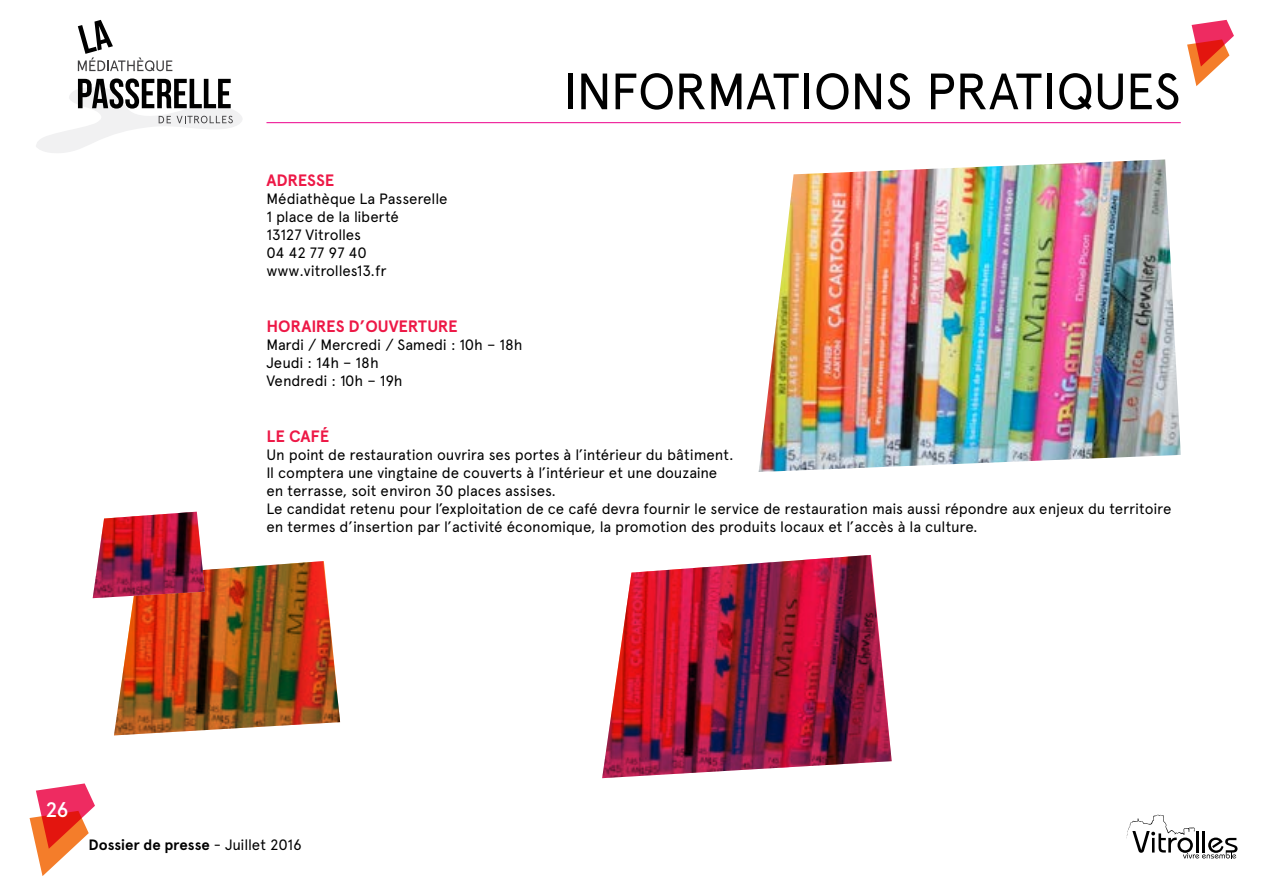
<style>
.page{position:relative;width:1263px;height:893px;background:#fff}
.page>*{position:absolute;margin:0;border:0;box-sizing:border-box;transform-origin:0 0}
.t1{font:51px "Apercu";letter-spacing:-.015em;color:#000}
.t2{font:500 21px "Apercu";color:#fff}
.t3{font:700 16.5px "Apercu";letter-spacing:-.01em;color:#ed1846}
.t4{font:15px/18px "Apercu";letter-spacing:-.01em;color:#000}
.t5{font:700 15px "Apercu";letter-spacing:-.005em;color:#000}
.s1{font-weight:400}
</style>
<div class="page">
<svg style="left:1126px;top:814px;width:111px;height:44px"></svg>
<svg style="left:1187px;top:20px;width:47px;height:66px"></svg>
<svg style="left:30px;top:783px;width:65px;height:93px"></svg>
<svg style="left:78px;top:20px;width:94px;height:51px"></svg>
<svg style="left:36px;top:78px;width:206px;height:75px"></svg>
<hr style="left:266px;top:122px;width:915px;height:1px;background:#ec008c">
<img style="left:759px;top:159px;width:422px;height:313px">
<img style="left:602px;top:555px;width:290px;height:223px">
<img style="left:93px;top:512px;width:247px;height:223px">
<p class="t3" style="left:266px;top:170px;width:69px">ADRESSE</p>
<p class="t4" style="left:266px;top:190px;width:182px">Médiathèque La Passerelle<br>1 place de la liberté<br>13127 Vitrolles<br>04 42 77 97 40 www.vitrolles13.fr</p>
<p class="t3" style="left:266px;top:316px;width:193px">H ORAIRES D’OUVERTURE</p>
<p class="t4" style="left:266px;top:335px;width:258px">Mardi / Mercredi / Samedi : 10h – 18h<br>Jeudi : 14h – 18h<br>Vendredi : 10h – 19h</p>
<h1 class="t1" style="left:563px;top:61px;width:614px">Informations pratiques</h1>
<p class="t3" style="left:266px;top:426px;width:64px">LE CAFÉ</p>
<p class="t4" style="left:266px;top:445px;width:906px">Un point de restauration ouvrira ses portes à l’intérieur du bâtiment.<br>Il comptera une vingtaine de couverts à l’intérieur et une douzaine<br>en terrasse, soit environ 30 places assises.<br>Le candidat retenu pour l’exploitation de ce café devra fournir le service de restauration mais aussi répondre aux enjeux du territoire en termes d’insertion par l’activité économique, la promotion des produits locaux et l’accès à la culture.</p>
<h2 class="t2" style="left:45px;top:797px;width:25px">26</h2>
<p class="t5" style="left:89px;top:835px;width:215px">DOSSIER DE PRESSE <span class="s1">- Juillet 2016</span></p>
</div>
